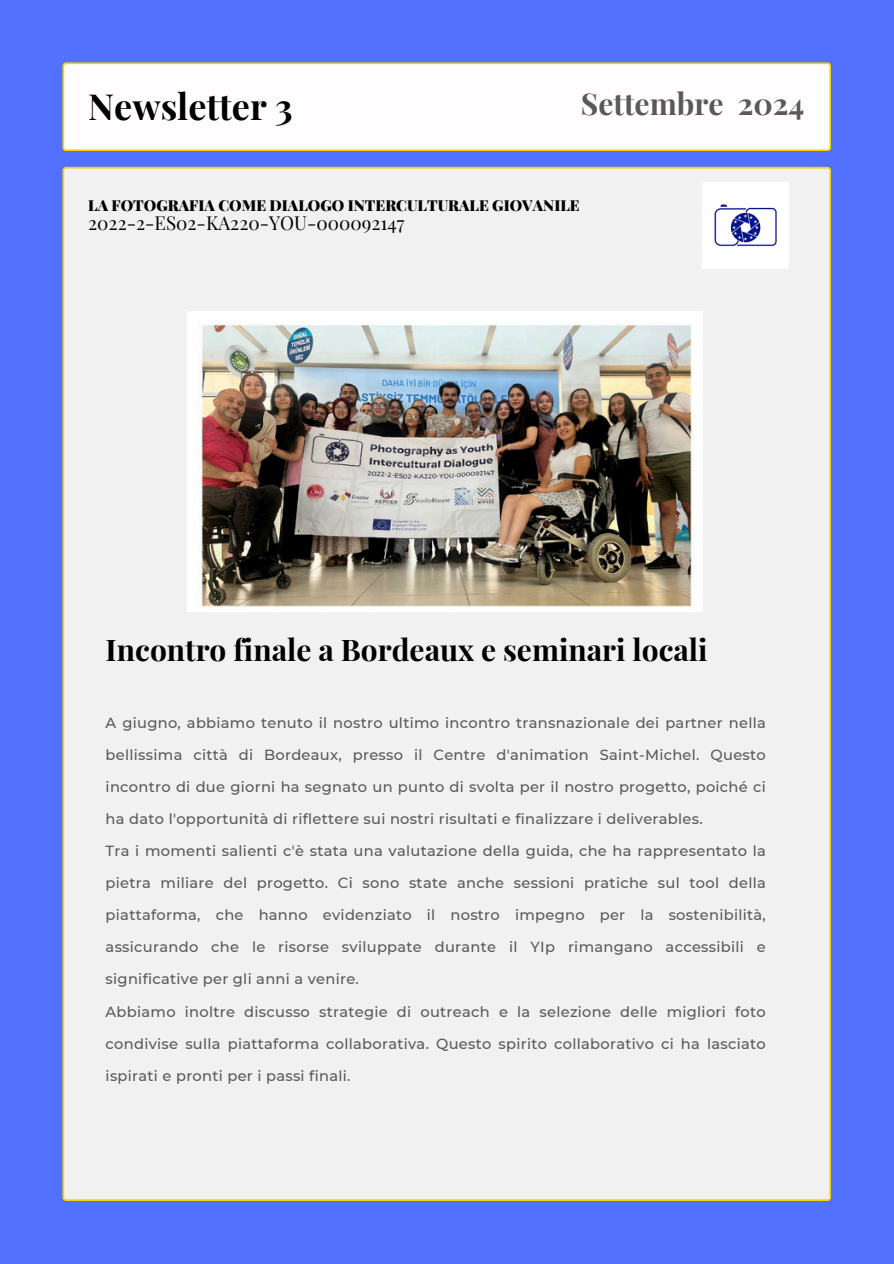
<style>
.page{position:relative;width:894px;height:1264px;background:#fff}
.page>*{position:absolute;margin:0;border:0;box-sizing:border-box;transform-origin:0 0}
.t1{font:700 36px "Playfair Display";color:#000}
.t2{font:700 30px "Playfair Display";color:#595959}
.t3{font:700 29.85px "Playfair Display";color:#000}
.t4{font:18.9px "Playfair Display";color:#000}
.t5{font:900 15.15px "Playfair Display";color:#000}
.t6{font:500 14.7px/32px "Montserrat";letter-spacing:.02em;color:#595959;text-align:justify}
</style>
<div class="page">
<div style="left:0;top:0;width:893px;height:1263px;background:#5271ff"></div>
<div style="left:62px;top:62px;width:769px;height:89px;background:#fffdfd"></div>
<div style="left:62px;top:167px;width:768px;height:1033px;background:#f1f1f1"></div>
<img style="left:701px;top:182px;width:87px;height:87px">
<img style="left:188px;top:312px;width:514px;height:299px">
<h3 class="t1" style="left:88px;top:81px;width:206px">Newsletter 3</h3>
<p class="t2" style="left:580px;top:83px;width:225px">Settembre 2024</p>
<p class="t5" style="left:88px;top:194px;width:493px">LA FOTOGRAFIA COME DIALOGO INTERCULTURALE GIOVANILE</p>
<p class="t4" style="left:88px;top:209px;width:317px">2022-2-ES02-KA220-YOU-000092147</p>
<p class="t3" style="left:106px;top:629px;width:603px">Incontro finale a Bordeaux e seminari locali</p>
<h2 class="t6" style="left:106px;top:707px;width:661px">A giugno, abbiamo tenuto il nostro ultimo incontro transnazionale dei partner nella bellissima città di Bordeaux, presso il Centre d'animation Saint-Michel. Questo incontro di due giorni ha segnato un punto di svolta per il nostro progetto, poiché ci ha dato l'opportunità di riflettere sui nostri risultati e finalizzare i deliverables.</h2>
<p class="t6" style="left:106px;top:835px;width:661px">Tra i momenti salienti c'è stata una valutazione della guida, che ha rappresentato la pietra miliare del progetto. Ci sono state anche sessioni pratiche sul tool della piattaforma, che hanno evidenziato il nostro impegno per la sostenibilità, assicurando che le risorse sviluppate durante il YIp rimangano accessibili e significative per gli anni a venire.</p>
<p class="t6" style="left:106px;top:995px;width:661px">Abbiamo inoltre discusso strategie di outreach e la selezione delle migliori foto condivise sulla piattaforma collaborativa. Questo spirito collaborativo ci ha lasciato ispirati e pronti per i passi finali.</p>
</div>
